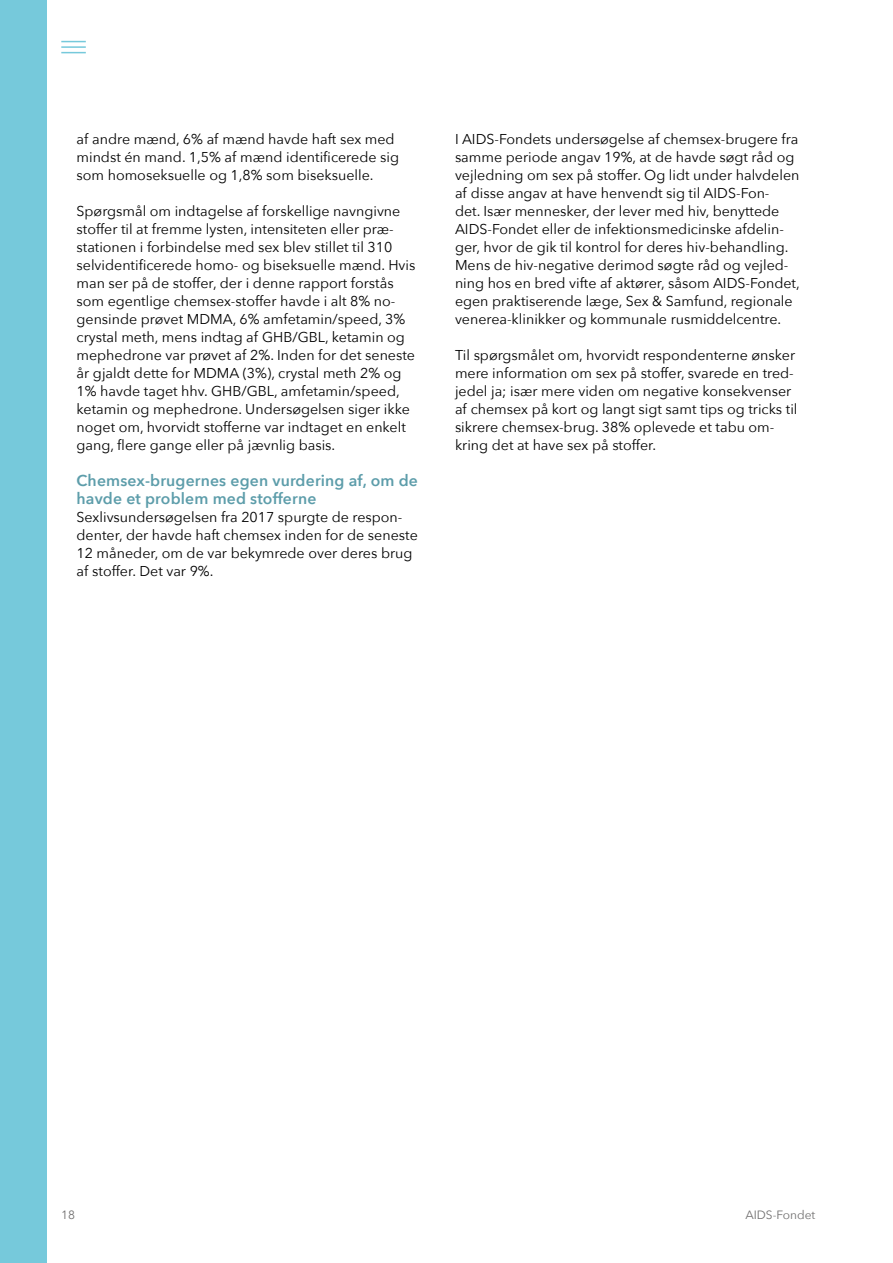
<style>
.page{position:relative;width:893px;height:1263px;background:#fff}
.page>*{position:absolute;margin:0;border:0;box-sizing:border-box;transform-origin:0 0}
.t1{font:600 15.75px/18px "Avenir Next";letter-spacing:.01em;color:#5d9daa}
.t2{font:14.25px/18px "Avenir Next";color:#000}
.t3{font:12px "Avenir Next";color:#706f6f}
</style>
<div class="page">
<div style="left:0;top:0;width:47px;height:1263px;background:#76c9db"></div>
<svg style="left:61px;top:41px;width:25px;height:1px"></svg>
<hr style="left:61px;top:46px;width:25px;height:2px;background:#76c9db">
<svg style="left:61px;top:52px;width:25px;height:1px"></svg>
<p class="t2" style="left:77px;top:129px;width:324px">af andre mænd, 6% af mænd havde haft sex med mindst én mand. 1,5% af mænd identificerede sig som homoseksuelle og 1,8% som biseksuelle.</p>
<p class="t2" style="left:77px;top:201px;width:340px">Spørgsmål om indtagelse af forskellige navngivne stoffer til at fremme lysten, intensiteten eller præ&shy;stationen i forbindelse med sex blev stillet til 310 selvidentificerede homo- og biseksuelle mænd. Hvis man ser på de stoffer, der i denne rapport forstås som egentlige chemsex-stoffer havde i alt 8% no&shy;gensinde prøvet MDMA, 6% amfetamin/speed, 3% crystal meth, mens indtag af GHB/GBL, ketamin og mephedrone var prøvet af 2%. Inden for det seneste år gjaldt dette for MDMA (3%), crystal meth 2% og 1% havde taget hhv. GHB/GBL, amfetamin/speed, ketamin og mephedrone. Undersøgelsen siger ikke noget om, hvorvidt stofferne var indtaget en enkelt gang, flere gange eller på jævnlig basis.</p>
<p class="t1" style="left:77px;top:471px;width:343px">Chemsex-brugernes egen vurdering af, om de havde et problem med stofferne</p>
<p class="t2" style="left:77px;top:507px;width:343px">Sexlivsundersøgelsen fra 2017 spurgte de respon&shy;denter, der havde haft chemsex inden for de seneste 12 måneder, om de var bekymrede over deres brug af stoffer. Det var 9%.</p>
<p class="t2" style="left:455px;top:129px;width:346px">I AIDS-Fondets undersøgelse af chemsex-brugere fra samme periode angav 19%, at de havde søgt råd og vejledning om sex på stoffer. Og lidt under halvdelen af disse angav at have henvendt sig til AIDS-Fon-<br>det. Især mennesker, der lever med hiv, benyttede AIDS-Fondet eller de infektionsmedicinske afdelin&shy;ger, hvor de gik til kontrol for deres hiv-behandling.<br>Mens de hiv-negative derimod søgte råd og vejled&shy;ning hos en bred vifte af aktører, såsom AIDS-Fondet, egen praktiserende læge, Sex &amp; Samfund, regionale venerea-klinikker og kommunale rusmiddelcentre.</p>
<p class="t2" style="left:455px;top:345px;width:344px">Til spørgsmålet om, hvorvidt respondenterne ønsker mere information om sex på stoffer, svarede en tred&shy;jedel ja; især mere viden om negative konsekvenser af chemsex på kort og langt sigt samt tips og tricks til sikrere chemsex-brug. 38% oplevede et tabu om&shy;kring det at have sex på stoffer.</p>
<p class="t3" style="left:61px;top:1205px;width:15px">18</p>
<p class="t3" style="left:745px;top:1205px;width:71px">AIDS-Fondet</p>
</div>
